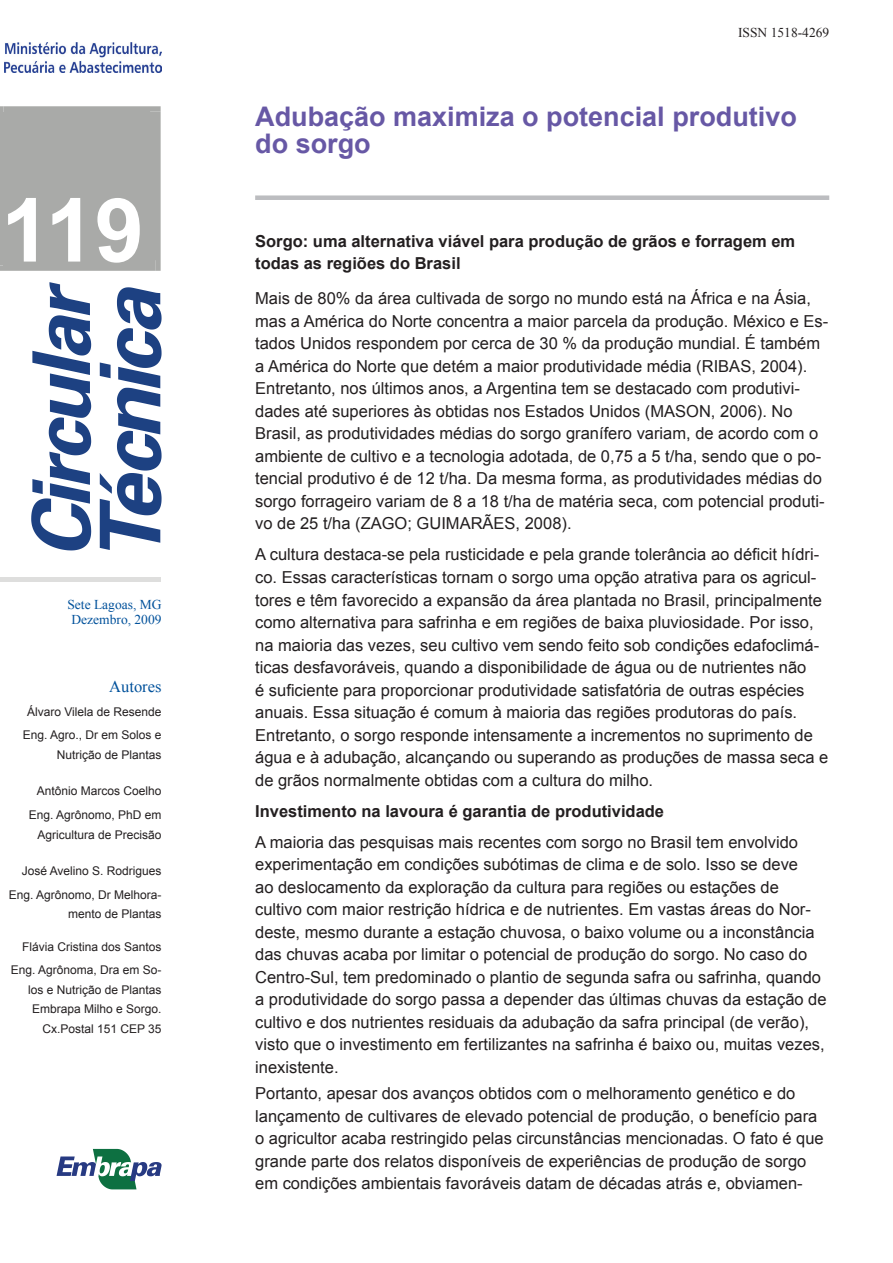
<style>
.page{position:relative;width:893px;height:1263px;background:#fff}
.page>*{position:absolute;margin:0;border:0;box-sizing:border-box;transform-origin:0 0}
.t1{font:700 88.5px "Arial";color:#fff}
.t2{font:700 27px/27px "Arial";color:#6758a5}
.t3{font:16.5px/22.5px "Arial";color:#231f20}
.t4{font:700 16.5px/22.5px "Arial";color:#231f20}
.t5{font:16.5px "Times New Roman";color:#01519b}
.t6{font:13.5px/15px "Times New Roman";color:#01519b;text-align:center}
.t7{font:13.5px "Times New Roman";color:#231f20}
.t8{font:12px/23.7px "Arial";color:#231f20;text-align:right}
</style>
<div class="page">
<div style="left:0;top:106px;width:161px;height:165px;background:#a9aaa8"></div>
<svg style="left:31px;top:282px;width:60px;height:268px"></svg>
<svg style="left:100px;top:287px;width:62px;height:263px"></svg>
<div style="left:0;top:577px;width:160px;height:5px;background:#dededd"></div>
<div style="left:255px;top:195px;width:574px;height:5px;background:#bcbdc0"></div>
<svg style="left:57px;top:1149px;width:105px;height:40px"></svg>
<img style="left:4px;top:43px;width:158px;height:29px">
<h1 class="t1" style="left:1px;top:172px;width:144px">119</h1>
<p class="t6" style="left:67px;top:596px;width:96px">Sete Lagoas, MG<br>Dezembro, 2009</p>
<p class="t5" style="left:109px;top:675px;width:54px">Autores</p>
<p class="t8" style="left:23px;top:700px;width:140px;text-align:center">Álvaro Vilela de Resende<br>Eng. Agro., Dr em Solos e</p>
<p class="t8" style="left:57px;top:743px;width:106px">Nutrição de Plantas</p>
<p class="t8" style="left:29px;top:779px;width:134px">Antônio Marcos Coelho<br>Eng. Agrônomo, PhD em</p>
<p class="t8" style="left:37px;top:823px;width:126px">Agricultura de Precisão</p>
<p class="t8" style="left:9px;top:859px;width:154px">José Avelino S. Rodrigues<br>Eng. Agrônomo, Dr Melhora-</p>
<p class="t8" style="left:68px;top:902px;width:95px">mento de Plantas</p>
<p class="t8" style="left:11px;top:935px;width:152px">Flávia Cristina dos Santos<br>Eng. Agrônoma, Dra em So-</p>
<p class="t8" style="left:28px;top:980px;width:135px;line-height:19.5px">los e Nutrição de Plantas<br>Embrapa Milho e Sorgo.<br>Cx.Postal 151 CEP 35</p>
<p class="t7" style="left:738px;top:23px;width:93px">ISSN 1518-4269</p>
<h2 class="t2" style="left:255px;top:104px;width:543px">Adubação maximiza o potencial produtivo do sorgo</h2>
<p class="t4" style="left:255px;top:230px;width:542px">Sorgo: uma alternativa viável para produção de grãos e forragem em todas as regiões do Brasil</p>
<p class="t3" style="left:255px;top:287px;width:575px">Mais de 80% da área cultivada de sorgo no mundo está na África e na Ásia, mas a América do Norte concentra a maior parcela da produção. México e Es&shy;tados Unidos respondem por cerca de 30 % da produção mundial. É também a América do Norte que detém a maior produtividade média (RIBAS, 2004).<br>Entretanto, nos últimos anos, a Argentina tem se destacado com produtivi&shy;dades até superiores às obtidas nos Estados Unidos (MASON, 2006). No Brasil, as produtividades médias do sorgo granífero variam, de acordo com o ambiente de cultivo e a tecnologia adotada, de 0,75 a 5 t/ha, sendo que o po&shy;tencial produtivo é de 12 t/ha. Da mesma forma, as produtividades médias do sorgo forrageiro variam de 8 a 18 t/ha de matéria seca, com potencial produti&shy;vo de 25 t/ha (ZAGO; GUIMARÃES, 2008).</p>
<p class="t3" style="left:255px;top:544px;width:575px">A cultura destaca-se pela rusticidade e pela grande tolerância ao déficit hídri&shy;co. Essas características tornam o sorgo uma opção atrativa para os agricul&shy;tores e têm favorecido a expansão da área plantada no Brasil, principalmente como alternativa para safrinha e em regiões de baixa pluviosidade. Por isso, na maioria das vezes, seu cultivo vem sendo feito sob condições edafoclimá&shy;ticas desfavoráveis, quando a disponibilidade de água ou de nutrientes não<br>é suficiente para proporcionar produtividade satisfatória de outras espécies anuais. Essa situação é comum à maioria das regiões produtoras do país.<br>Entretanto, o sorgo responde intensamente a incrementos no suprimento de água e à adubação, alcançando ou superando as produções de massa seca e de grãos normalmente obtidas com a cultura do milho.</p>
<p class="t4" style="left:255px;top:800px;width:410px">Investimento na lavoura é garantia de produtividade</p>
<p class="t3" style="left:255px;top:831px;width:573px">A maioria das pesquisas mais recentes com sorgo no Brasil tem envolvido experimentação em condições subótimas de clima e de solo. Isso se deve<br>ao deslocamento da exploração da cultura para regiões ou estações de cultivo com maior restrição hídrica e de nutrientes. Em vastas áreas do Nor&shy;deste, mesmo durante a estação chuvosa, o baixo volume ou a inconstância das chuvas acaba por limitar o potencial de produção do sorgo. No caso do Centro-Sul, tem predominado o plantio de segunda safra ou safrinha, quando a produtividade do sorgo passa a depender das últimas chuvas da estação de cultivo e dos nutrientes residuais da adubação da safra principal (de verão), visto que o investimento em fertilizantes na safrinha é baixo ou, muitas vezes, inexistente.</p>
<p class="t3" style="left:255px;top:1082px;width:570px">Portanto, apesar dos avanços obtidos com o melhoramento genético e do lançamento de cultivares de elevado potencial de produção, o benefício para o agricultor acaba restringido pelas circunstâncias mencionadas. O fato é que grande parte dos relatos disponíveis de experiências de produção de sorgo em condições ambientais favoráveis datam de décadas atrás e, obviamen-</p>
</div>
